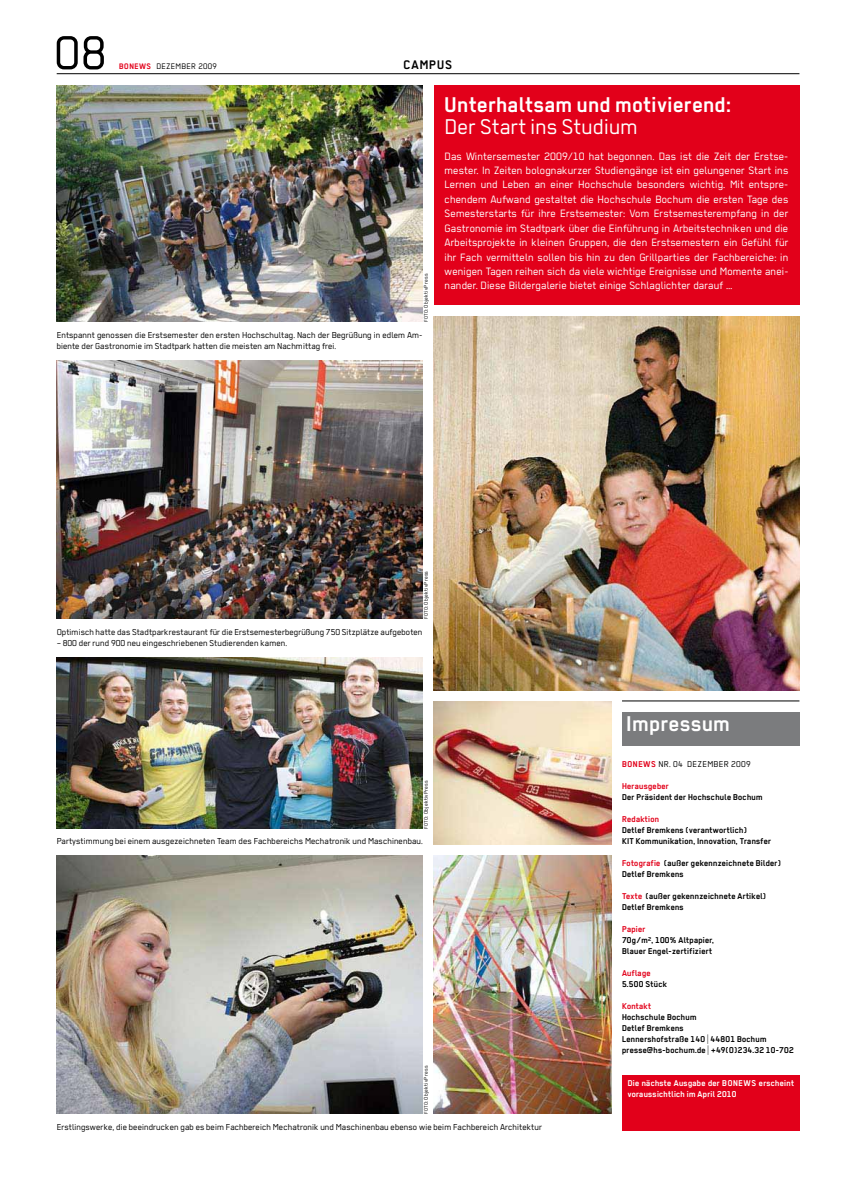
<style>
.page{position:relative;width:842px;height:1191px;background:#fff}
.page>*{position:absolute;margin:0;border:0;box-sizing:border-box;transform-origin:0 0}
.t1{font:53px "BO Regular";color:#000}
.t2{font:700 24px "BO Regular";color:#fff}
.t3{font:24px "BO Regular";color:#fff}
.t4{font:700 14px "BO Regular";letter-spacing:.03em;color:#000}
.t5{font:12px/14.4px "BO Regular";color:#fff;text-align:justify}
.t6{font:9.7px/11px "BO Regular";color:#000}
.t7{font:700 9.5px/11px "BO Regular";color:#000}
.t8{font:700 9.5px/11px "BO Regular";color:#fff}
.t9{font:700 9.5px "BO Regular";color:#e2001a}
.t10{font:9.5px "BO Regular";letter-spacing:.03em;color:#000}
.t11{font:9px "BO Regular";letter-spacing:.03em;color:#000}
.t12{font:6px "BO Regular";letter-spacing:.03em;color:#000}
.s1{font-weight:700;color:#e2001a}
.s2{font-size:5.7px}
.s3{color:#e2001a}
</style>
<div class="page">
<hr style="left:57px;top:73px;width:742px;height:1px;background:#000">
<img style="left:57px;top:360px;width:366px;height:258px">
<img style="left:57px;top:85px;width:366px;height:237px">
<div style="left:434px;top:85px;width:365px;height:220px;background:#e2001a"></div>
<img style="left:57px;top:855px;width:366px;height:258px">
<div style="left:622px;top:1075px;width:177px;height:55px;background:#e2001a"></div>
<hr style="left:622px;top:700px;width:177px;height:1px;background:#000">
<div style="left:622px;top:712px;width:177px;height:33px;background:#7b7c7e"></div>
<img style="left:434px;top:855px;width:177px;height:258px">
<img style="left:434px;top:316px;width:365px;height:374px">
<img style="left:434px;top:701px;width:177px;height:143px">
<img style="left:57px;top:657px;width:366px;height:171px">
<h1 class="t1" style="left:54px;top:34px;width:54px">08</h1>
<p class="t11" style="left:119px;top:63px;width:100px"><span class="s1">BONEWS</span> DEZEMBER 2009</p>
<p class="t4" style="left:404px;top:56px;width:50px">CAMPUS</p>
<h2 class="t2" style="left:445px;top:90px;width:288px">Unterhaltsam und motivierend:</h2>
<h2 class="t3" style="left:445px;top:118px;width:195px">Der Start ins Studium</h2>
<p class="t5" style="left:445px;top:150px;width:345px">Das Wintersemester 2009/10 hat begonnen. Das ist die Zeit der Erstse&shy;mester. In Zeiten bolognakurzer Studiengänge ist ein gelungener Start ins Lernen und Leben an einer Hochschule besonders wichtig. Mit entspre&shy;chendem Aufwand gestaltet die Hochschule Bochum die ersten Tage des Semesterstarts für ihre Erstsemester: Vom Erstsemesterempfang in der Gastronomie im Stadtpark über die Einführung in Arbeitstechniken und die Arbeitsprojekte in kleinen Gruppen, die den Erstsemestern ein Gefühl für ihr Fach vermitteln sollen bis hin zu den Grillparties der Fachbereiche: in wenigen Tagen reihen sich da viele wichtige Ereignisse und Momente anei&shy;nander. Diese Bildergalerie bietet einige Schlaglichter darauf …</p>
<p class="t12" style="left:424px;top:322px;width:50px;rotate:-90deg"><span class="s2">FOTO:</span> ObjektivPress</p>
<p class="t6" style="left:57px;top:330px;width:367px">Entspannt genossen die Erstsemester den ersten Hochschultag. Nach der Begrüßung in edlem Am&shy;biente der Gastronomie im Stadtpark hatten die meisten am Nachmittag frei.</p>
<p class="t12" style="left:424px;top:619px;width:50px;rotate:-90deg"><span class="s2">FOTO:</span> ObjektivPress</p>
<p class="t6" style="left:57px;top:627px;width:367px">Optimisch hatte das Stadtparkrestaurant für die Erstsemesterbegrüßung 750 Sitzplätze aufgeboten</p>
<p class="t6" style="left:57px;top:638px;width:232px">– 800 der rund 900 neu eingeschriebenen Studierenden kamen.</p>
<p class="t12" style="left:424px;top:828px;width:50px;rotate:-90deg"><span class="s2">FOTO:</span> ObjektivPress</p>
<p class="t6" style="left:57px;top:836px;width:368px">Partystimmung bei einem ausgezeichneten Team des Fachbereichs Mechatronik und Maschinenbau.</p>
<p class="t12" style="left:424px;top:1114px;width:50px;rotate:-90deg"><span class="s2">FOTO:</span> ObjektivPress</p>
<p class="t6" style="left:57px;top:1122px;width:487px">Erstlingswerke, die beeindrucken gab es beim Fachbereich Mechatronik und Maschinenbau ebenso wie beim Fachbereich Architektur</p>
<h2 class="t2" style="left:626px;top:709px;width:106px">Impressum</h2>
<p class="t10" style="left:622px;top:761px;width:130px"><span class="s1">BONEWS</span> NR. 04 DEZEMBER 2009</p>
<p class="t9" style="left:622px;top:780px;width:49px">Herausgeber</p>
<p class="t7" style="left:622px;top:791px;width:142px">Der Präsident der Hochschule Bochum</p>
<p class="t9" style="left:622px;top:813px;width:39px">Redaktion</p>
<p class="t7" style="left:622px;top:824px;width:151px">Detlef Bremkens (verantwortlich)<br>KIT Kommunikation, Innovation, Transfer</p>
<p class="t7" style="left:622px;top:857px;width:161px"><span class="s3">Fotografie</span> (außer gekennzeichnete Bilder)<br>Detlef Bremkens</p>
<p class="t7" style="left:622px;top:890px;width:146px"><span class="s3">Texte</span> (außer gekennzeichnete Artikel)<br>Detlef Bremkens</p>
<p class="t7" style="left:622px;top:923px;width:94px"><span class="s3">Papier<br></span>70g/m<sup>2</sup>, 100% Altpapier,<br>Blauer Engel-zertifiziert</p>
<p class="t9" style="left:622px;top:967px;width:30px">Auflage</p>
<p class="t7" style="left:622px;top:978px;width:47px">5.500 Stück</p>
<p class="t9" style="left:622px;top:1000px;width:31px">Kontakt</p>
<p class="t7" style="left:622px;top:1011px;width:174px">Hochschule Bochum<br>Detlef Bremkens<br>Lennershofstraße 140 | 44801 Bochum presse@hs-bochum.de | +49(0)234.32 10-702</p>
<p class="t8" style="left:628px;top:1077px;width:168px">Die nächste Ausgabe der BONEWS erscheint voraussichtlich im April 2010</p>
</div>
